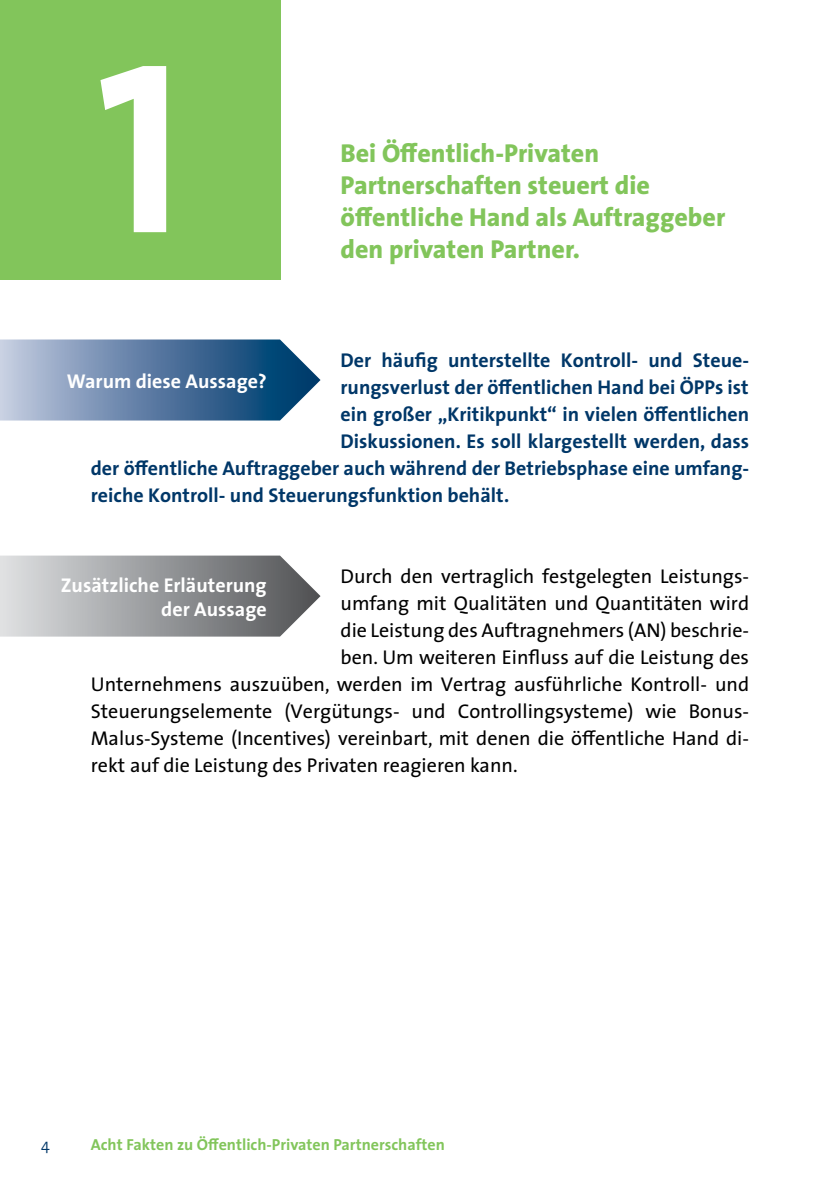
<style>
.page{position:relative;width:840px;height:1191px;background:#fff}
.page>*{position:absolute;margin:0;border:0;box-sizing:border-box;transform-origin:0 0}
.t1{font:246px "The Sans Bold Caps";color:#fff}
.t2{font:800 26px/32px "The Sans";color:#82c55b}
.t3{font:20px "The Sans";color:#000}
.t4{font:700 20px "The Sans";color:#003768}
.t5{font:700 20px/24px "The Sans";color:#fff;text-align:right}
.t6{font:700 16px "The Sans";color:#82c55b}
.t7{font:300 16px "The Sans";color:#003768}
</style>
<div class="page">
<svg style="left:0;top:339px;width:320px;height:81px;background:#6787aa"></svg>
<div style="left:0;top:0;width:280px;height:280px;background:#82c55b"></div>
<svg style="left:0;top:555px;width:320px;height:81px;background:#a1a3a5"></svg>
<h1 class="t1" style="left:96px;top:-57px;width:90px">1</h1>
<h2 class="t2" style="left:340px;top:137px;width:386px">Bei Öffentlich-Privaten<br>Partnerschaften steuert die öffentliche Hand als Auftraggeber den privaten Partner.</h2>
<p class="t4" style="left:340px;top:343px;width:410px">Der häufig unterstellte Kontroll- und Steue-</p>
<p class="t4" style="left:340px;top:370px;width:409px">rungsverlust der öffentlichen Hand bei ÖPPs ist</p>
<p class="t4" style="left:340px;top:397px;width:410px">ein großer „Kritikpunkt“ in vielen öffentlichen</p>
<p class="t4" style="left:340px;top:424px;width:410px">Diskussionen. Es soll klargestellt werden, dass</p>
<p class="t4" style="left:91px;top:451px;width:659px">der öffentliche Auftraggeber auch während der Betriebsphase eine umfang-</p>
<p class="t4" style="left:91px;top:478px;width:419px">reiche Kontroll- und Steuerungsfunktion behält.</p>
<p class="t5" style="left:67px;top:368px;width:201px">Warum diese Aussage?</p>
<p class="t3" style="left:340px;top:559px;width:410px">Durch den vertraglich festgelegten Leistungs-</p>
<p class="t3" style="left:340px;top:586px;width:410px">umfang mit Qualitäten und Quantitäten wird</p>
<p class="t3" style="left:340px;top:613px;width:410px">die Leistung des Auftragnehmers (AN) beschrie-</p>
<p class="t3" style="left:340px;top:640px;width:410px">ben. Um weiteren Einfluss auf die Leistung des</p>
<p class="t3" style="left:91px;top:667px;width:659px">Unternehmens auszuüben, werden im Vertrag ausführliche Kontroll- und</p>
<p class="t3" style="left:91px;top:694px;width:659px">Steuerungselemente (Vergütungs- und Controllingsysteme) wie Bonus-</p>
<p class="t3" style="left:91px;top:721px;width:659px">Malus-Systeme (Incentives) vereinbart, mit denen die öffentliche Hand di-</p>
<p class="t3" style="left:91px;top:748px;width:428px">rekt auf die Leistung des Privaten reagieren kann.</p>
<p class="t5" style="left:61px;top:572px;width:207px">Zusätzliche Erläuterung der Aussage</p>
<p class="t7" style="left:41px;top:1131px;width:10px">4</p>
<p class="t6" style="left:91px;top:1131px;width:355px">Acht Fakten zu Öffentlich-Privaten Partnerschaften</p>
</div>
